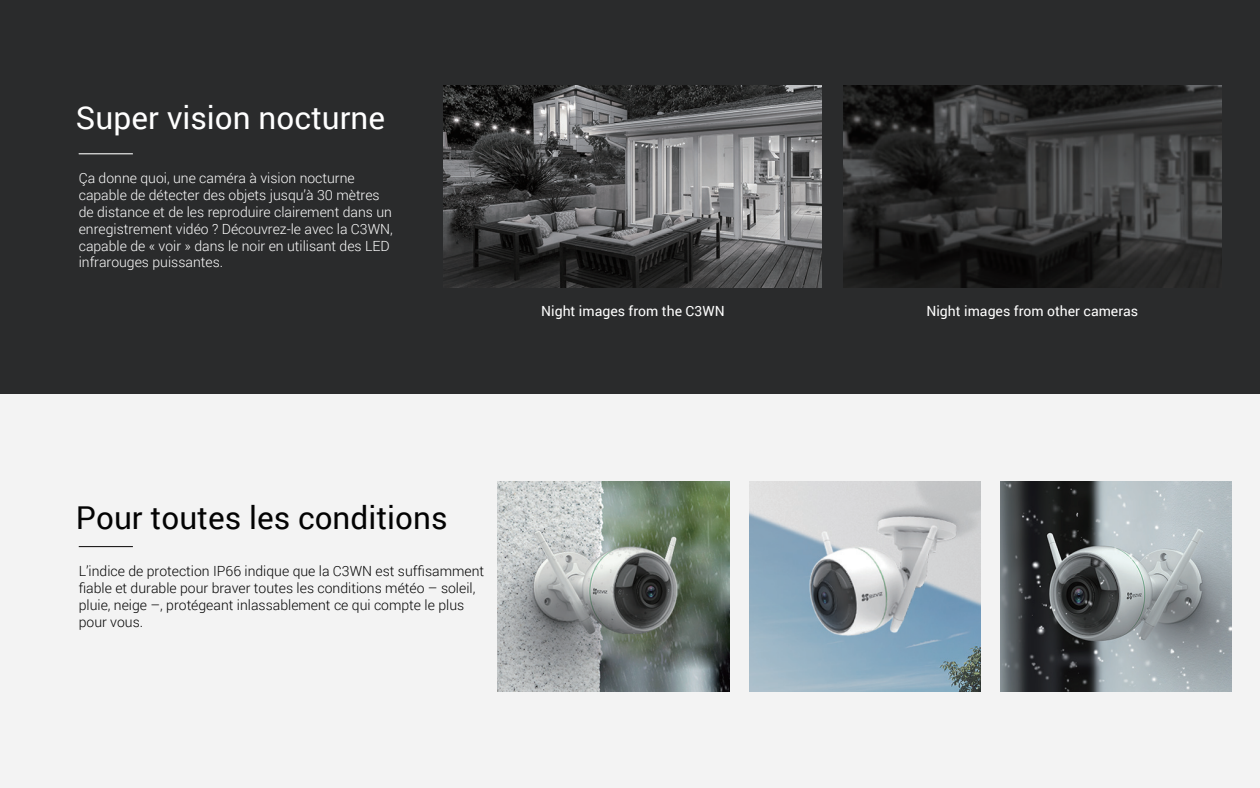
<style>
.page{position:relative;width:1260px;height:788px;background:#fff}
.page>*{position:absolute;margin:0;border:0;box-sizing:border-box;transform-origin:0 0}
.t1{font:31.5px "Roboto";color:#030303}
.t2{font:31.5px "Roboto";color:#fff}
.t3{font:300 14px/16.8px "Roboto";color:#fff}
.t4{font:300 14px/16.8px "Roboto";color:#030303}
.t5{font:14px "Roboto";color:#fff}
</style>
<div class="page">
<div style="left:0;top:394px;width:1260px;height:394px;background:#f3f3f3"></div>
<div style="left:0;top:0;width:1260px;height:394px;background:#2a2b2c"></div>
<hr style="left:79px;top:546px;width:54px;height:1px;background:#050404">
<hr style="left:79px;top:153px;width:54px;height:1px;background:#fff">
<img style="left:444px;top:86px;width:378px;height:202px">
<img style="left:843px;top:86px;width:378px;height:202px">
<img style="left:1000px;top:481px;width:231px;height:210px">
<img style="left:498px;top:481px;width:231px;height:210px">
<img style="left:750px;top:481px;width:231px;height:210px">
<h1 class="t2" style="left:76px;top:96px;width:311px">Super vision nocturne</h1>
<p class="t3" style="left:79px;top:169px;width:316px">Ça donne quoi, une caméra à vision nocturne capable de détecter des objets jusqu’à 30 mètres de distance et de les reproduire clairement dans un enregistrement vidéo ? Découvrez-le avec la C3WN, capable de « voir » dans le noir en utilisant des LED infrarouges puissantes.</p>
<p class="t5" style="left:541px;top:301px;width:185px">Night images from the C3WN</p>
<p class="t5" style="left:926px;top:301px;width:213px">Night images from other cameras</p>
<h1 class="t1" style="left:76px;top:495px;width:373px">Pour toutes les conditions</h1>
<p class="t4" style="left:79px;top:562px;width:407px">L’indice de protection IP66 indique que la C3WN est suffisamment fiable et durable pour braver toutes les conditions météo – soleil, pluie, neige –, protégeant inlassablement ce qui compte le plus pour vous.</p>
</div>
